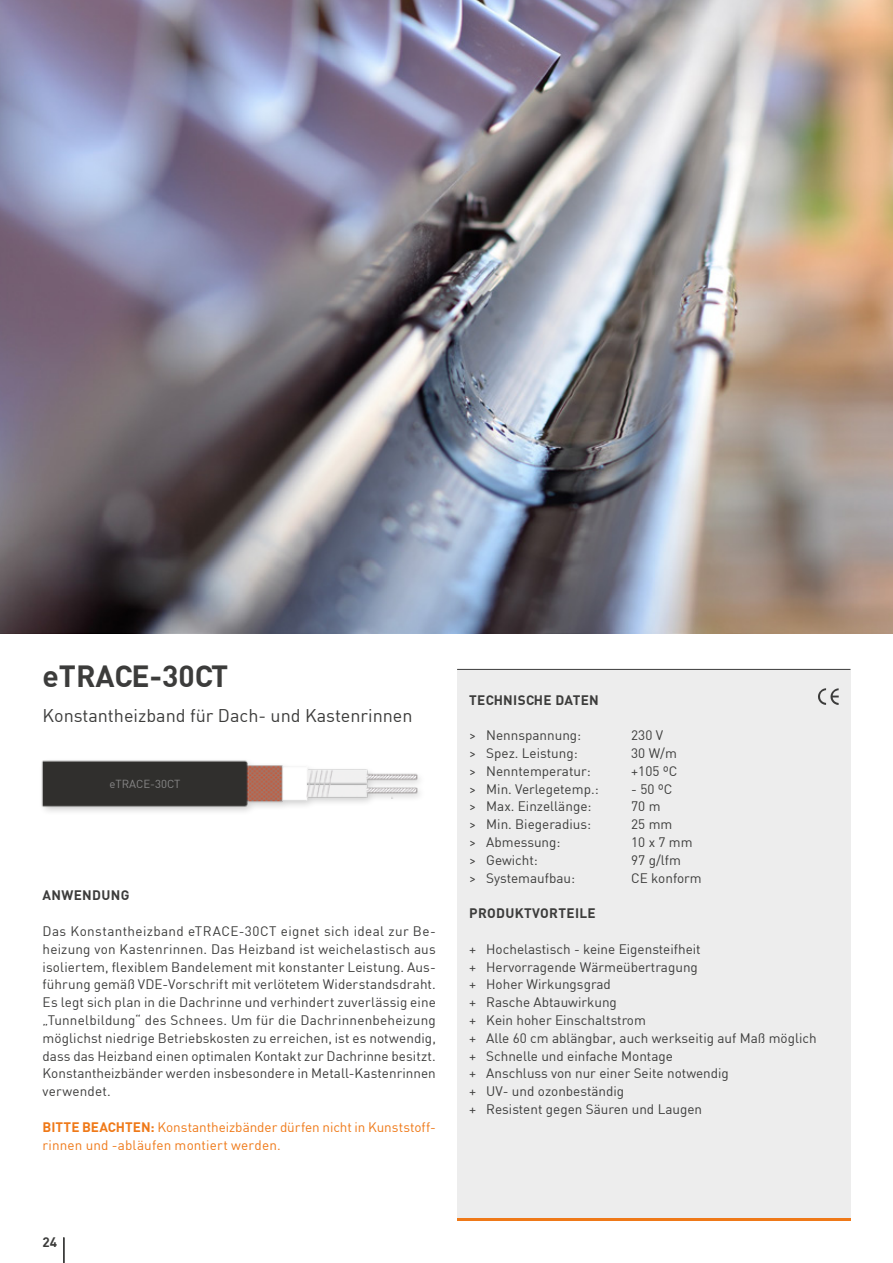
<style>
.page{position:relative;width:893px;height:1263px;background:#fff}
.page>*{position:absolute;margin:0;border:0;box-sizing:border-box;transform-origin:0 0}
.t1{font:700 30px "DIN";color:#3c3c3b}
.t2{font:18px "DIN";color:#3c3c3b}
.t3{font:13.5px/17.9px "DIN";color:#3c3c3b;text-align:justify}
.t4{font:13.5px/17.9px "DIN";letter-spacing:.005em;color:#ef7918}
.t5{font:700 13.5px "DIN";letter-spacing:.025em;color:#3c3c3b}
.t6{font:11.4px "DIN";color:#878787}
.s1{font-weight:700}
</style>
<div class="page">
<img style="left:0;top:0;width:893px;height:633px">
<div style="left:457px;top:669px;width:393px;height:551px;background:#ededed"></div>
<svg style="left:818px;top:688px;width:21px;height:17px"></svg>
<hr style="left:457px;top:1219px;width:393px;height:2px;background:#ef7918">
<hr style="left:457px;top:669px;width:393px;height:1px;background:#3c3c3b">
<hr style="left:63px;top:1237px;width:2px;height:26px;background:#3c3c3b">
<img style="left:41px;top:760px;width:379px;height:52px">
<h1 class="t1" style="left:42px;top:656px;width:187px">eTRACE-30CT</h1>
<h2 class="t2" style="left:42px;top:705px;width:372px">Konstantheizband für Dach- und Kastenrinnen</h2>
<p class="t6" style="left:109px;top:776px;width:72px">eTRACE-30CT</p>
<p class="t5" style="left:43px;top:887px;width:88px">ANWENDUNG</p>
<p class="t3" style="left:43px;top:922px;width:395px">Das Konstantheizband eTRACE-30CT eignet sich ideal zur Be&shy;heizung von Kastenrinnen. Das Heizband ist weichelastisch aus isoliertem, flexiblem Bandelement mit konstanter Leistung. Aus&shy;führung gemäß VDE-Vorschrift mit verlötetem Widerstandsdraht.<br>Es legt sich plan in die Dachrinne und verhindert zuverlässig eine „Tunnelbildung“ des Schnees. Um für die Dachrinnenbeheizung möglichst niedrige Betriebskosten zu erreichen, ist es notwendig, dass das Heizband einen optimalen Kontakt zur Dachrinne besitzt.<br>Konstantheizbänder werden insbesondere in Metall-Kastenrinnen verwendet.</p>
<p class="t4" style="left:43px;top:1118px;width:395px"><span class="s1">BITTE BEACHTEN:</span> Konstantheizbänder dürfen nicht in Kunststoff&shy;rinnen und -abläufen montiert werden.</p>
<p class="t5" style="left:469px;top:691px;width:131px">TECHNISCHE DATEN</p>
<p class="t3" style="left:469px;top:726px;width:114px">&gt; Nennspannung:</p>
<p class="t3" style="left:631px;top:726px;width:33px">230 V</p>
<p class="t3" style="left:469px;top:744px;width:110px">&gt; Spez. Leistung:</p>
<p class="t3" style="left:631px;top:744px;width:47px">30 W/m</p>
<p class="t3" style="left:469px;top:762px;width:123px">&gt; Nenntemperatur:</p>
<p class="t3" style="left:631px;top:762px;width:48px">+105 ºC</p>
<p class="t3" style="left:469px;top:779px;width:131px">&gt; Min. Verlegetemp.:</p>
<p class="t3" style="left:631px;top:779px;width:43px">- 50 ºC</p>
<p class="t3" style="left:469px;top:797px;width:124px">&gt; Max. Einzellänge:</p>
<p class="t3" style="left:631px;top:797px;width:31px">70 m</p>
<p class="t3" style="left:469px;top:815px;width:123px">&gt; Min. Biegeradius:</p>
<p class="t3" style="left:631px;top:815px;width:43px">25 mm</p>
<p class="t3" style="left:469px;top:833px;width:93px">&gt; Abmessung:</p>
<p class="t3" style="left:631px;top:833px;width:63px">10 x 7 mm</p>
<p class="t3" style="left:469px;top:851px;width:70px">&gt; Gewicht:</p>
<p class="t3" style="left:631px;top:851px;width:51px">97 g/lfm</p>
<p class="t3" style="left:469px;top:868px;width:107px">&gt; Systemaufbau:</p>
<p class="t3" style="left:631px;top:868px;width:72px">CE konform</p>
<p class="t5" style="left:469px;top:904px;width:128px">PRODUKTVORTEILE</p>
<p class="t3" style="left:469px;top:940px;width:349px;text-align:left">+ Hochelastisch - keine Eigensteifheit<br>+ Hervorragende Wärmeübertragung<br>+ Hoher Wirkungsgrad<br>+ Rasche Abtauwirkung<br>+ Kein hoher Einschaltstrom<br>+ Alle 60 cm ablängbar, auch werkseitig auf Maß möglich + Schnelle und einfache Montage<br>+ Anschluss von nur einer Seite notwendig<br>+ UV- und ozonbeständig<br>+ Resistent gegen Säuren und Laugen</p>
<p class="t5" style="left:43px;top:1233px;width:16px">24</p>
</div>
